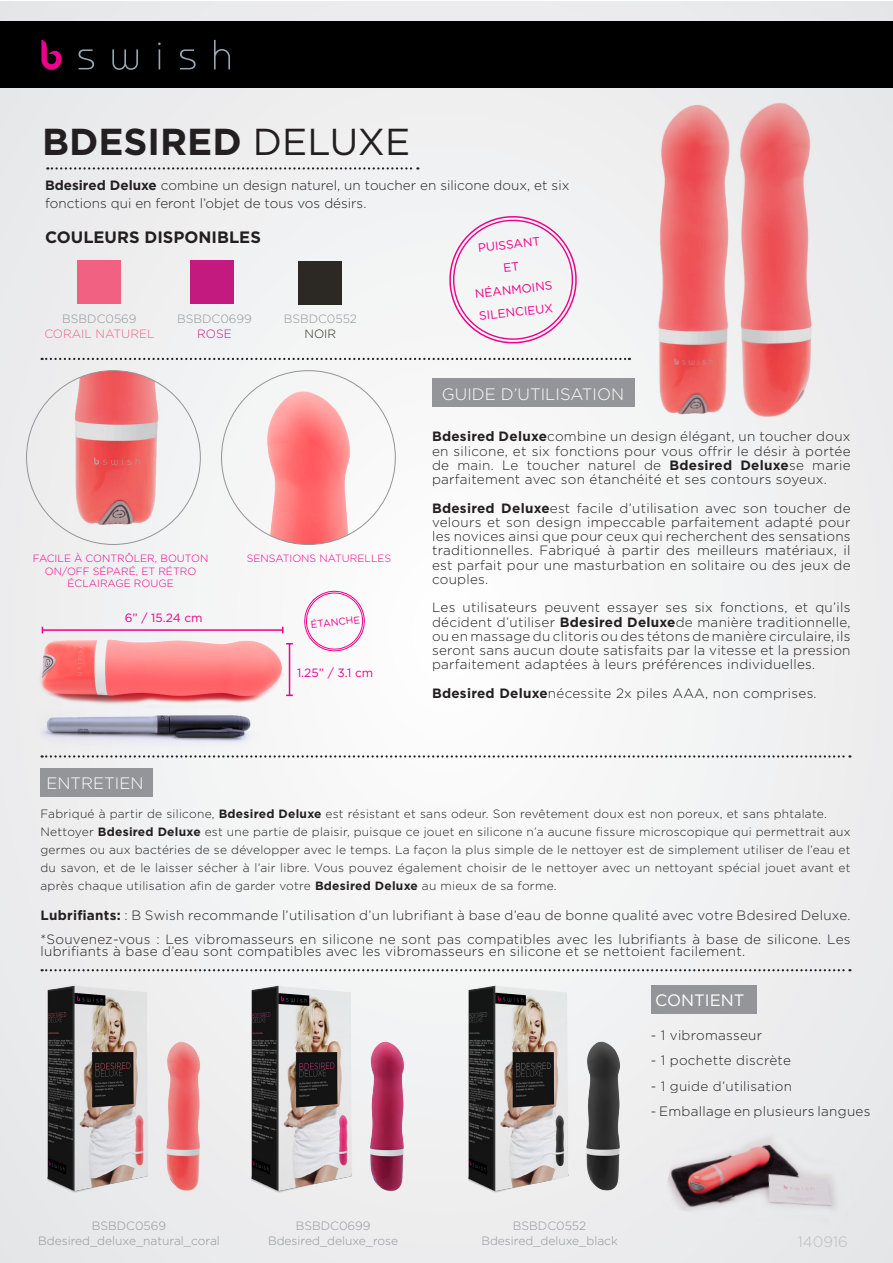
<style>
.page{position:relative;width:893px;height:1263px;background:#fff}
.page>*{position:absolute;margin:0;border:0;box-sizing:border-box;transform-origin:0 0}
.t1{font:700 37.5px "Gotham";color:#231f20}
.t2{font:300 16.5px "Gotham";color:#fff}
.t3{font:700 16.5px "Gotham";color:#231f20}
.t4{font:16.5px "Gotham";color:#fff}
.t5{font:300 15px "Gotham";color:#bcbdc0}
.t6{font:300 13.5px/14.2px "Gotham";letter-spacing:.02em;color:#231f20;text-align:justify}
.t7{font:300 13.5px/18px "Gotham";color:#231f20}
.t8{font:300 12px/18px "Gotham";letter-spacing:.02em;color:#231f20;text-align:justify}
.t9{font:300 12px "Gotham";color:#939598}
.t10{font:12px "Gotham";color:#ed028c}
.t11{font:300 12px "Gotham";color:#f06182}
.t12{font:300 12px "Gotham";color:#c31a7f}
.t13{font:300 12px "Gotham";color:#2c2925}
.t14{font:300 10.5px/12.6px "Gotham";color:#ed028c;text-align:center}
.t15{font:9.9px "Gotham";color:#ed028c}
.s1{font-weight:400}
.s2{font-weight:700}
</style>
<div class="page">
<div style="left:1px;top:1px;width:891px;height:1262px;background:#f0f1f2"></div>
<img style="left:241px;top:971px;width:184px;height:222px">
<div style="left:1px;top:21px;width:892px;height:66px;background:#000"></div>
<svg style="left:78px;top:49px;width:16px;height:20px"></svg>
<svg style="left:112px;top:49px;width:26px;height:21px"></svg>
<svg style="left:158px;top:43px;width:3px;height:26px"></svg>
<svg style="left:180px;top:49px;width:16px;height:20px"></svg>
<svg style="left:214px;top:40px;width:16px;height:29px"></svg>
<svg style="left:41px;top:40px;width:21px;height:30px"></svg>
<svg style="left:47px;top:167px;width:371px;height:3px"></svg>
<svg style="left:224px;top:969px;width:626px;height:2px"></svg>
<svg style="left:264px;top:755px;width:586px;height:3px"></svg>
<svg style="left:42px;top:358px;width:543px;height:2px"></svg>
<img style="left:222px;top:371px;width:173px;height:173px;border-radius:87px">
<img style="left:27px;top:371px;width:172px;height:173px">
<div style="left:432px;top:378px;width:202px;height:28px;background:#939598"></div>
<div style="left:40px;top:768px;width:113px;height:29px;background:#939598"></div>
<div style="left:651px;top:985px;width:105px;height:29px;background:#939598"></div>
<div style="left:190px;top:260px;width:44px;height:44px;background:#c31a7f"></div>
<div style="left:298px;top:261px;width:44px;height:44px;background:#2c2925"></div>
<div style="left:77px;top:260px;width:44px;height:44px;background:#f06182"></div>
<img style="left:585px;top:87px;width:144px;height:328px">
<img style="left:729px;top:87px;width:127px;height:330px">
<svg style="left:304px;top:590px;width:62px;height:62px"></svg>
<img style="left:667px;top:1135px;width:198px;height:113px">
<img style="left:40px;top:631px;width:253px;height:66px">
<hr style="left:42px;top:629px;width:241px;height:2px;background:#ed028c">
<hr style="left:289px;top:644px;width:1px;height:51px;background:#ed028c">
<img style="left:40px;top:697px;width:222px;height:61px">
<img style="left:40px;top:969px;width:184px;height:224px">
<img style="left:455px;top:969px;width:189px;height:224px">
<svg style="left:449px;top:216px;width:128px;height:128px"></svg>
<p class="t1" style="left:42px;top:116px;width:370px">BDESIRED <span class="s1">DELUXE</span></p>
<p class="t7" style="left:45px;top:176px;width:526px"><span class="s2">Bdesired Deluxe</span> combine un design naturel, un toucher en silicone doux, et six fonctions qui en feront l’objet de tous vos désirs.</p>
<p class="t3" style="left:45px;top:226px;width:217px">COULEURS DISPONIBLES</p>
<p class="t9" style="left:62px;top:311px;width:76px">BSBDC0569</p>
<p class="t11" style="left:44px;top:326px;width:112px">CORAIL NATUREL</p>
<p class="t9" style="left:177px;top:311px;width:76px">BSBDC0699</p>
<p class="t12" style="left:197px;top:326px;width:36px">ROSE</p>
<p class="t9" style="left:284px;top:312px;width:75px">BSBDC0552</p>
<p class="t13" style="left:305px;top:326px;width:33px">NOIR</p>
<p class="t14" style="left:33px;top:552px;width:177px">FACILE À CONTRÔLER, BOUTON<br>ON/OFF SÉPARÉ, ET RÉTRO<br>ÉCLAIRAGE ROUGE</p>
<p class="t14" style="left:247px;top:552px;width:146px">SENSATIONS NATURELLES</p>
<p class="t10" style="left:125px;top:610px;width:79px">6” / 15.24 cm</p>
<p class="t2" style="left:46px;top:773px;width:99px">ENTRETIEN</p>
<p class="t15" style="left:310px;top:618px;width:51px;rotate:-6deg">ÉTANCHE</p>
<p class="t10" style="left:297px;top:665px;width:78px">1.25” / 3.1 cm</p>
<p class="t10" style="left:477px;top:240px;width:64px;rotate:-6deg">PUISSANT</p>
<p class="t10" style="left:474px;top:286px;width:79px;rotate:-6deg">NÉANMOINS</p>
<p class="t10" style="left:478px;top:308px;width:76px;rotate:-6deg">SILENCIEUX</p>
<p class="t2" style="left:442px;top:383px;width:184px">GUIDE D’UTILISATION</p>
<p class="t6" style="left:432px;top:429px;width:420px"><span class="s2">Bdesired Deluxe</span>combine un design élégant, un toucher doux en silicone, et six fonctions pour vous offrir le désir à portée de main. Le toucher naturel de <span class="s2">Bdesired Deluxe</span>se marie parfaitement avec son étanchéité et ses contours soyeux.</p>
<p class="t6" style="left:432px;top:500px;width:420px"><span class="s2">Bdesired Deluxe</span>est facile d’utilisation avec son toucher de velours et son design impeccable parfaitement adapté pour les novices ainsi que pour ceux qui recherchent des sensations traditionnelles. Fabriqué à partir des meilleurs matériaux, il est parfait pour une masturbation en solitaire ou des jeux de couples.</p>
<p class="t6" style="left:432px;top:600px;width:420px">Les utilisateurs peuvent essayer ses six fonctions, et qu’ils décident d’utiliser <span class="s2">Bdesired Deluxe</span>de manière traditionnelle, ou en massage du clitoris ou des tétons de manière circulaire, ils seront sans aucun doute satisfaits par la vitesse et la pression parfaitement adaptées à leurs préférences individuelles.</p>
<p class="t6" style="left:432px;top:686px;width:386px"><span class="s2">Bdesired Deluxe</span>nécessite 2x piles AAA, non comprises.</p>
<p class="t8" style="left:40px;top:805px;width:788px">Fabriqué à partir de silicone, <span class="s2">Bdesired Deluxe</span> est résistant et sans odeur. Son revêtement doux est non poreux, et sans phtalate.</p>
<p class="t8" style="left:40px;top:823px;width:812px">Nettoyer <span class="s2">Bdesired Deluxe</span> est une partie de plaisir, puisque ce jouet en silicone n’a aucune fissure microscopique qui permettrait aux germes ou aux bactéries de se développer avec le temps. La façon la plus simple de le nettoyer est de simplement utiliser de l’eau et du savon, et de le laisser sécher à l’air libre. Vous pouvez également choisir de le nettoyer avec un nettoyant spécial jouet avant et après chaque utilisation afin de garder votre <span class="s2">Bdesired Deluxe</span> au mieux de sa forme.</p>
<p class="t6" style="left:40px;top:908px;width:811px"><span class="s2">Lubrifiants:</span> : B Swish recommande l’utilisation d’un lubrifiant à base d’eau de bonne qualité avec votre Bdesired Deluxe.</p>
<p class="t6" style="left:40px;top:933px;width:812px;line-height:12px">*Souvenez-vous : Les vibromasseurs en silicone ne sont pas compatibles avec les lubrifiants à base de silicone. Les lubrifiants à base d’eau sont compatibles avec les vibromasseurs en silicone et se nettoient facilement.</p>
<p class="t4" style="left:655px;top:990px;width:91px">CONTIENT</p>
<p class="t9" style="left:92px;top:1218px;width:76px">BSBDC0569</p>
<p class="t9" style="left:38px;top:1233px;width:183px">Bdesired_deluxe_natural_coral</p>
<p class="t9" style="left:296px;top:1218px;width:76px">BSBDC0699</p>
<p class="t9" style="left:268px;top:1233px;width:132px">Bdesired_deluxe_rose</p>
<p class="t6" style="left:651px;top:1027px;width:113px">- 1 vibromasseur</p>
<p class="t6" style="left:651px;top:1053px;width:142px">- 1 pochette discrète</p>
<p class="t6" style="left:651px;top:1078px;width:143px">- 1 guide d’utilisation</p>
<p class="t6" style="left:651px;top:1104px;width:221px">- Emballage en plusieurs langues</p>
<p class="t9" style="left:513px;top:1218px;width:75px">BSBDC0552</p>
<p class="t9" style="left:481px;top:1233px;width:138px">Bdesired_deluxe_black</p>
<p class="t5" style="left:798px;top:1233px;width:51px">140916</p>
</div>
